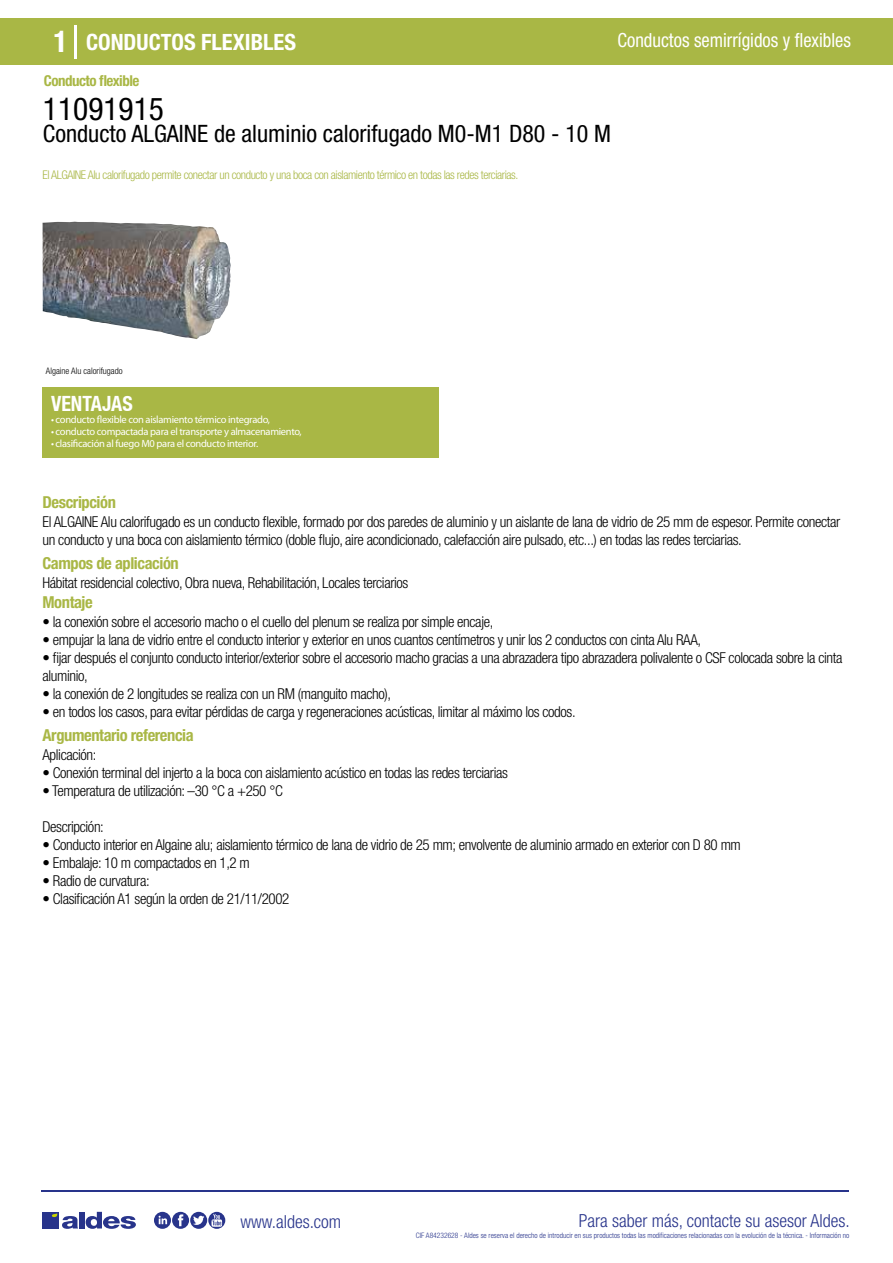
<style>
.page{position:relative;width:893px;height:1263px;background:#fff}
.page>*{position:absolute;margin:0;border:0;box-sizing:border-box;transform-origin:0 0}
.t1{font:condensed 31.5px "Helvetica Neue LT Std";color:#000}
.t2{font:condensed 24px "Helvetica Neue LT Std";color:#000}
.t3{font:700 condensed 22.5px "Helvetica Neue LT Std";color:#fff}
.t4{font:700 condensed 21px "Helvetica Neue";color:#fff;scale:.95 1}
.t5{font:condensed 19.5px "Helvetica Neue LT Std";color:#fff;scale:.95 1}
.t6{font:300 condensed 18px "Helvetica Neue";color:#28348b}
.t7{font:700 condensed 16.5px "Helvetica Neue LT Std";letter-spacing:-.025em;color:#a9b745}
.t8{font:300 condensed 15px/18px "Helvetica Neue LT Std";letter-spacing:-.025em;color:#000}
.t9{font:700 condensed 15px "Helvetica Neue LT Std";letter-spacing:-.035em;color:#a9b745}
.t10{font:300 condensed 12px "Helvetica Neue LT Std";letter-spacing:-.035em;color:#a9b745}
.t11{font:10.5px "Myriad Pro";letter-spacing:-.03em;color:#fff}
.t12{font:300 condensed 9px "Helvetica Neue";color:#000}
.t13{font:300 condensed 7.5px "Helvetica Neue";color:#28348b}
.s1{font-size:30px}
</style>
<div class="page">
<div style="left:0;top:18px;width:893px;height:46px;background:#a9b745"></div>
<div style="left:43px;top:387px;width:396px;height:70px;background:#a9b745"></div>
<hr style="left:74px;top:25px;width:2px;height:33px;background:#fff">
<svg style="left:43px;top:221px;width:188px;height:118px"></svg>
<hr style="left:41px;top:1190px;width:808px;height:1px;background:#28348b">
<svg style="left:154px;top:1212px;width:71px;height:17px"></svg>
<div style="left:42px;top:1212px;width:17px;height:16px;background:#28348b"></div>
<div style="left:79px;top:1212px;width:5px;height:16px;background:#28348b"></div>
<svg style="left:86px;top:1212px;width:50px;height:17px"></svg>
<svg style="left:52px;top:1213px;width:26px;height:16px"></svg>
<h3 class="t3" style="left:54px;top:28px;width:244px"><span class="s1">1</span> CONDUCTOS FLEXIBLES</h3>
<h3 class="t5" style="left:617px;top:29px;width:247px">Conductos semirrígidos y flexibles</h3>
<p class="t9" style="left:44px;top:71px;width:97px">Conducto flexible</p>
<h1 class="t1" style="left:43px;top:91px;width:122px">11091915</h1>
<h2 class="t2" style="left:43px;top:120px;width:570px">Conducto ALGAINE de aluminio calorifugado M0-M1 D80 - 10 M</h2>
<p class="t10" style="left:43px;top:167px;width:477px">El ALGAINE Alu calorifugado permite conectar un conducto y una boca con aislamiento térmico en todas las redes terciarias.</p>
<p class="t12" style="left:46px;top:365px;width:78px">Algaine Alu calorifugado</p>
<h3 class="t4" style="left:51px;top:391px;width:87px">VENTAJAS</h3>
<p class="t11" style="left:51px;top:413px;width:221px">• conducto flexible con aislamiento térmico integrado,</p>
<p class="t11" style="left:51px;top:425px;width:252px">• conducto compactada para el transporte y almacenamiento,</p>
<p class="t11" style="left:51px;top:437px;width:209px">• clasificación al fuego M0 para el conducto interior.</p>
<p class="t7" style="left:43px;top:492px;width:75px">Descripción</p>
<p class="t8" style="left:43px;top:513px;width:799px">El ALGAINE Alu calorifugado es un conducto flexible, formado por dos paredes de aluminio y un aislante de lana de vidrio de 25 mm de espesor. Permite conectar un conducto y una boca con aislamiento térmico (doble flujo, aire acondicionado, calefacción aire pulsado, etc...) en todas las redes terciarias.</p>
<p class="t8" style="left:43px;top:573px;width:367px">Hábitat residencial colectivo, Obra nueva, Rehabilitación, Locales terciarios</p>
<p class="t8" style="left:43px;top:613px;width:452px">• la conexión sobre el accesorio macho o el cuello del plenum se realiza por simple encaje,</p>
<p class="t8" style="left:43px;top:631px;width:660px">• empujar la lana de vidrio entre el conducto interior y exterior en unos cuantos centímetros y unir los 2 conductos con cinta Alu RAA,</p>
<p class="t8" style="left:43px;top:649px;width:801px">• fijar después el conjunto conducto interior/exterior sobre el accesorio macho gracias a una abrazadera tipo abrazadera polivalente o CSF colocada sobre la cinta aluminio,</p>
<p class="t8" style="left:43px;top:685px;width:350px">• la conexión de 2 longitudes se realiza con un RM (manguito macho),</p>
<p class="t8" style="left:43px;top:703px;width:535px">• en todos los casos, para evitar pérdidas de carga y regeneraciones acústicas, limitar al máximo los codos.</p>
<p class="t7" style="left:43px;top:553px;width:138px">Campos de aplicación</p>
<p class="t7" style="left:43px;top:592px;width:52px">Montaje</p>
<p class="t7" style="left:43px;top:725px;width:153px">Argumentario referencia</p>
<p class="t8" style="left:43px;top:746px;width:55px">Aplicación:</p>
<p class="t8" style="left:43px;top:764px;width:467px">• Conexión terminal del injerto a la boca con aislamiento acústico en todas las redes terciarias</p>
<p class="t8" style="left:43px;top:782px;width:242px">• Temperatura de utilización: –30 °C a +250 °C</p>
<p class="t8" style="left:43px;top:818px;width:63px">Descripción:</p>
<p class="t8" style="left:43px;top:836px;width:700px">• Conducto interior en Algaine alu; aislamiento térmico de lana de vidrio de 25 mm; envolvente de aluminio armado en exterior con D 80 mm</p>
<p class="t8" style="left:43px;top:854px;width:209px">• Embalaje: 10 m compactados en 1,2 m</p>
<p class="t8" style="left:43px;top:872px;width:109px">• Radio de curvatura:</p>
<p class="t8" style="left:43px;top:890px;width:248px">• Clasificación A1 según la orden de 21/11/2002</p>
<p class="t6" style="left:240px;top:1211px;width:102px">www.aldes.com</p>
<p class="t6" style="left:579px;top:1211px;width:272px">Para saber más, contacte su asesor Aldes.</p>
<p class="t13" style="left:416px;top:1230px;width:435px">CIF A84232628 - Aldes se reserva el derecho de introducir en sus productos todas las modificaciones relacionadas con la evolución de la técnica. - Información no</p>
</div>
